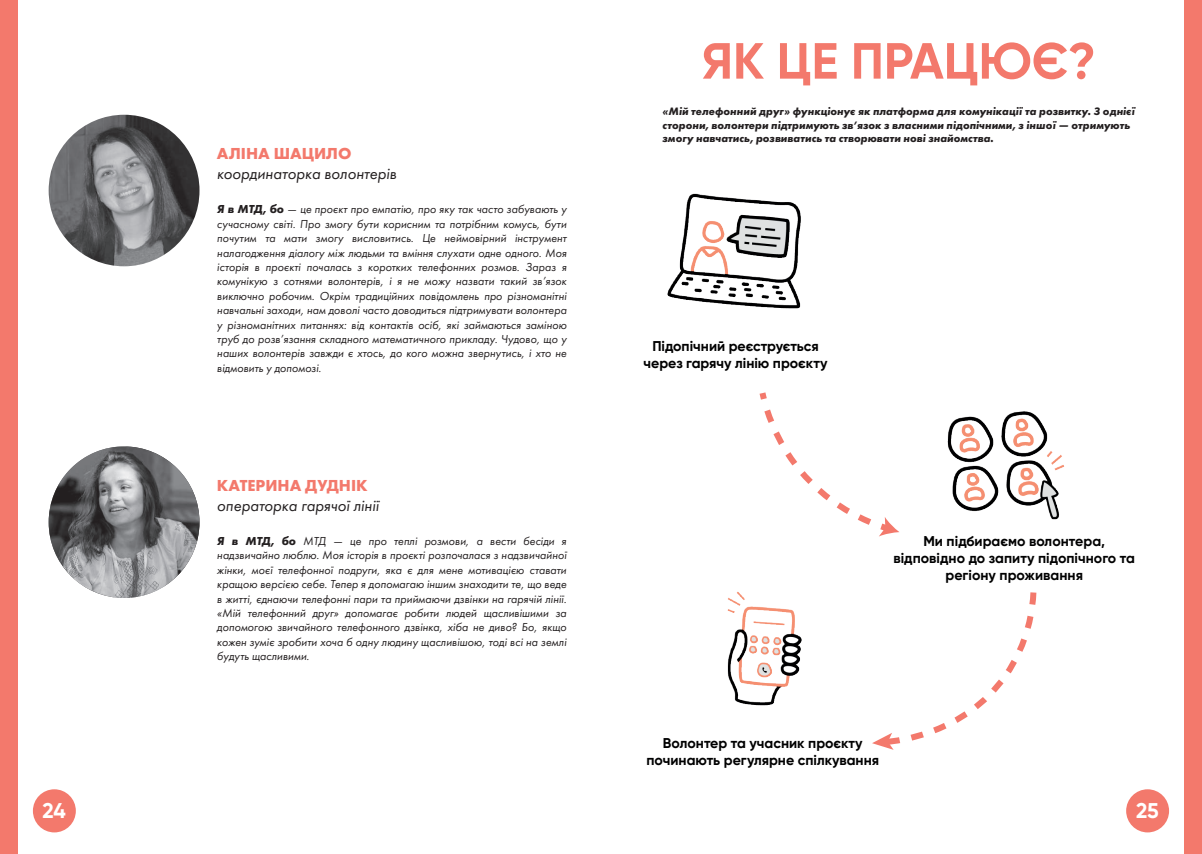
<style>
.page{position:relative;width:1202px;height:854px;background:#fff}
.page>*{position:absolute;margin:0;border:0;box-sizing:border-box;transform-origin:0 0}
.t1{font:700 50.7px "Gilroy";color:#f3796c}
.t2{font:700 21.3px "Gilroy";color:#fff}
.t3{font:italic 16.5px "Futura PT";color:#231f20}
.t4{font:700 16.5px "Futura PT";color:#f3796c}
.t5{font:700 14.2px/17px "Gilroy";color:#000001;text-align:center}
.t6{font:italic 12px/14.4px "Futura PT";color:#231f20;text-align:justify}
.t7{font:italic 700 11.1px/13.4px "Futura PT";color:#231f20}
.s1{font-weight:700}
</style>
<div class="page">
<img style="left:49px;top:115px;width:150px;height:151px;border-radius:76px">
<img style="left:49px;top:446px;width:150px;height:151px">
<img style="left:727px;top:591px;width:75px;height:115px">
<img style="left:947px;top:411px;width:118px;height:109px">
<img style="left:667px;top:193px;width:134px;height:116px">
<svg style="left:759px;top:392px;width:140px;height:144px"></svg>
<svg style="left:872px;top:592px;width:165px;height:157px"></svg>
<div style="left:0;top:0;width:17px;height:853px;background:#f3796c"></div>
<div style="left:1185px;top:0;width:17px;height:853px;background:#f3796c"></div>
<div style="left:33px;top:789px;width:43px;height:43px;background:#f3796c;border-radius:50%"></div>
<div style="left:1126px;top:789px;width:43px;height:43px;background:#f3796c;border-radius:50%"></div>
<h1 class="t1" style="left:701px;top:29px;width:396px">ЯК ЦЕ ПРАЦЮЄ?</h1>
<h3 class="t4" style="left:217px;top:143px;width:136px">АЛІНА ШАЦИЛО</h3>
<h3 class="t3" style="left:217px;top:164px;width:181px">координаторка волонтерів</h3>
<p class="t6" style="left:217px;top:202px;width:351px"><span class="s1">Я в МТД, бо</span> — це проєкт про емпатію, про яку так часто забувають у сучасному світі. Про змогу бути корисним та потрібним комусь, бути почутим та мати змогу висловитись. Це неймовірний інструмент налагодження діалогу між людьми та вміння слухати одне одного. Моя історія в проєкті почалась з коротких телефонних розмов. Зараз я комунікую з сотнями волонтерів, і я не можу назвати такий зв’язок виключно робочим. Окрім традиційних повідомлень про різноманітні навчальні заходи, нам доволі часто доводиться підтримувати волонтера у різноманітних питаннях: від контактів осіб, які займаються заміною труб до розв’язання складного математичного прикладу. Чудово, що у наших волонтерів завжди є хтось, до кого можна звернутись, і хто не відмовить у допомозі.</p>
<h3 class="t4" style="left:217px;top:474px;width:152px">КАТЕРИНА ДУДНІК</h3>
<h3 class="t3" style="left:217px;top:495px;width:163px">операторка гарячої лінії</h3>
<p class="t6" style="left:217px;top:533px;width:351px"><span class="s1">Я в МТД, бо</span> МТД — це про теплі розмови, а вести бесіди я надзвичайно люблю. Моя історія в проєкті розпочалася з надзвичайної жінки, моєї телефонної подруги, яка є для мене мотивацією ставати кращою версією себе. Тепер я допомагаю іншим знаходити те, що веде в житті, єднаючи телефонні пари та приймаючи дзвінки на гарячій лінії. «Мій телефонний друг» допомагає робити людей щасливішими за допомогою звичайного телефонного дзвінка, хіба не диво? Бо, якщо кожен зуміє зробити хоча б одну людину щасливішою, тоді всі на землі будуть щасливими.</p>
<p class="t7" style="left:663px;top:105px;width:474px">«Мій телефонний друг» функціонує як платформа для комунікації та розвитку. З однієї сторони, волонтери підтримують зв’язок з власними підопічними, з іншої — отримують змогу навчатись, розвиватись та створювати нові знайомства.</p>
<p class="t5" style="left:644px;top:337px;width:185px">Підопічний реєструється через гарячу лінію проєкту</p>
<p class="t5" style="left:893px;top:532px;width:243px">Ми підбираємо волонтера, відповідно до запиту підопічного та регіону проживання</p>
<p class="t5" style="left:646px;top:734px;width:234px">Волонтер та учасник проєкту починають регулярне спілкування</p>
<h2 class="t2" style="left:43px;top:797px;width:25px">24</h2>
<h2 class="t2" style="left:1136px;top:797px;width:24px">25</h2>
</div>
